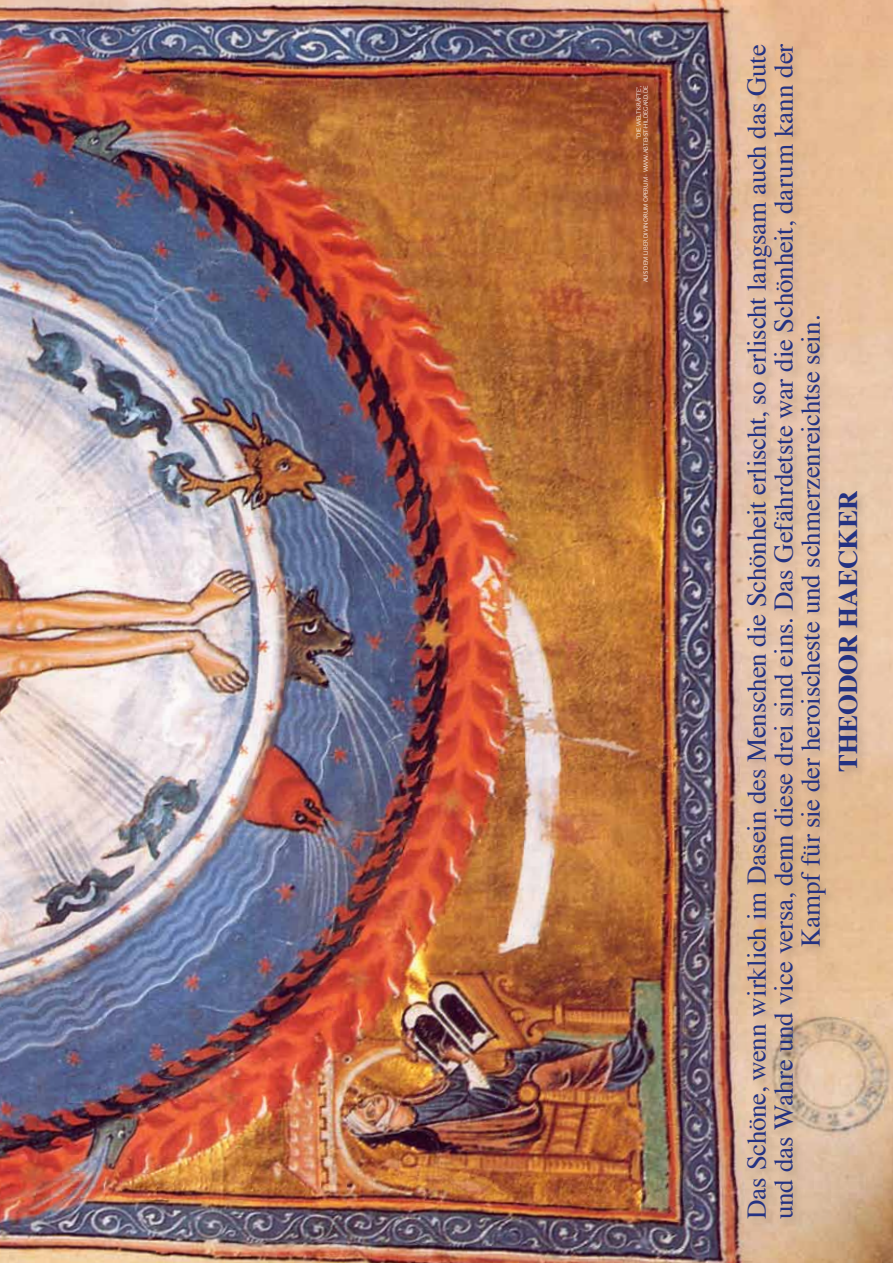
<style>
.page{position:relative;width:893px;height:1263px;background:#fff}
.page>*{position:absolute;margin:0;border:0;box-sizing:border-box;transform-origin:0 0}
.t1{font:27px/27px "Times";letter-spacing:-.01em;color:#243282;text-align:center}
.t2{font:700 27px "Times";letter-spacing:-.005em;color:#243282}
.t3{font:6px/7.2px "John Sans Lite Pro";color:#fff;text-align:right}
</style>
<div class="page">
<img style="left:0;top:0;width:893px;height:1263px">
<div style="left:744px;top:40px;width:126px;height:1190px;background:#000;opacity:.2"></div>
<p class="t3" style="left:635px;top:282px;width:198px;rotate:-90deg">"Die Weltkräfte",<br>aus dem Liber Divinorum Operum - www.abtei-st-hildegard.de</p>
<p class="t1" style="left:741px;top:1219px;width:1177px;rotate:-90deg">Das Schöne, wenn wirklich im Dasein des Menschen die Schönheit erlischt, so erlischt langsam auch das Gute und das Wahre und vice versa, denn diese drei sind eins. Das Gefährdetste war die Schönheit, darum kann der<br>Kampf für sie der heroischeste und schmerzenreichtse sein.</p>
<p class="t2" style="left:822px;top:772px;width:283px;rotate:-90deg">Theodor Haecker</p>
</div>
